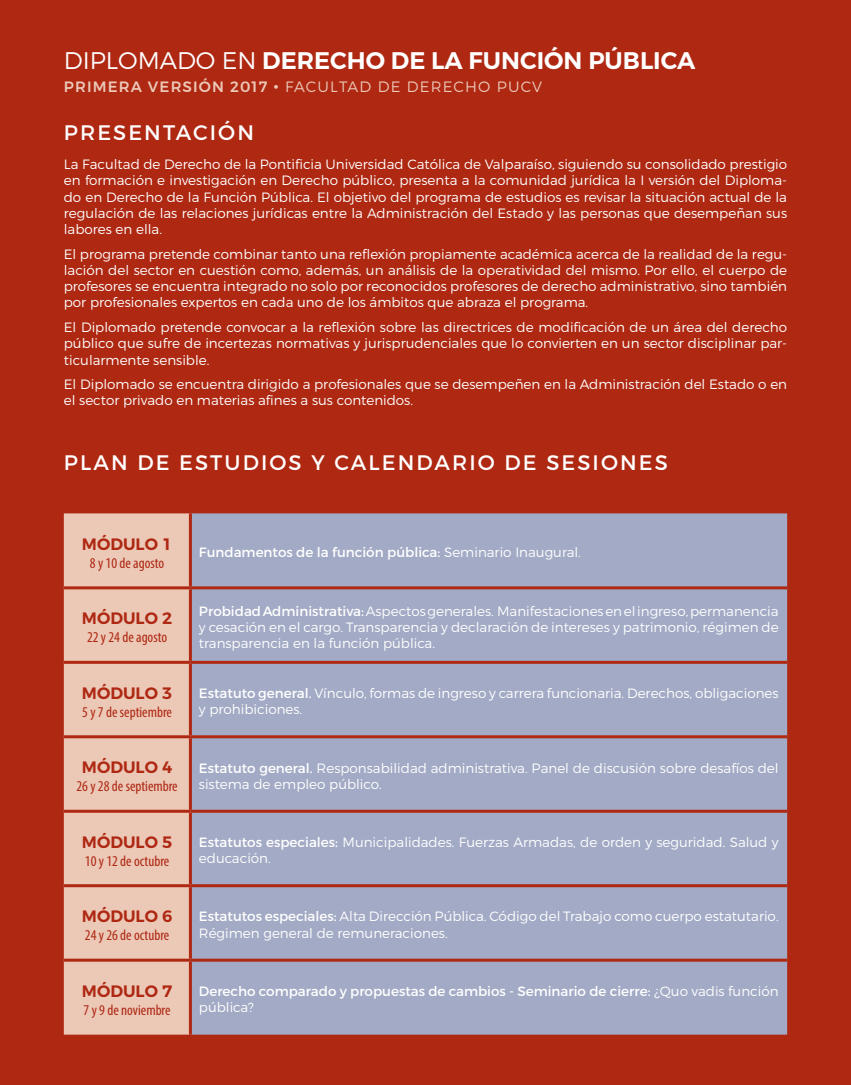
<style>
.page{position:relative;width:851px;height:1085px;background:#fff}
.page>*{position:absolute;margin:0;border:0;box-sizing:border-box;transform-origin:0 0}
.t1{font:600 24px "Montserrat";color:#fff}
.t2{font:21px "Montserrat";letter-spacing:.1em;color:#fff}
.t3{font:600 16.5px "Montserrat";color:#ae2812}
.t4{font:condensed 15px "Myriad Pro";color:#ae2812}
.t5{font:300 15px "Montserrat";letter-spacing:.075em;color:#ecc8b7}
.t6{font:300 13.5px/16.2px "Montserrat";color:#fff}
.t7{font:13.5px/16.2px "Montserrat";color:#fff}
.s1{font-weight:300}
.s2{font-weight:500}
.s3{font-family:"Gill Sans";font-weight:400}
.s4{font-weight:400}
</style>
<div class="page">
<div style="left:0;top:0;width:850px;height:1084px;background:#ae2812"></div>
<div style="left:64px;top:513px;width:125px;height:521px;background:#ecc8b7"></div>
<div style="left:192px;top:513px;width:595px;height:521px;background:#a2aac5"></div>
<hr style="left:64px;top:586px;width:126px;height:3px;background:#ae2812">
<hr style="left:190px;top:586px;width:597px;height:3px;background:#ae2812">
<hr style="left:64px;top:660px;width:126px;height:3px;background:#ae2812">
<hr style="left:190px;top:660px;width:597px;height:3px;background:#ae2812">
<hr style="left:64px;top:735px;width:126px;height:3px;background:#ae2812">
<hr style="left:190px;top:735px;width:597px;height:3px;background:#ae2812">
<hr style="left:64px;top:809px;width:126px;height:3px;background:#ae2812">
<hr style="left:190px;top:809px;width:597px;height:3px;background:#ae2812">
<hr style="left:64px;top:884px;width:126px;height:3px;background:#ae2812">
<hr style="left:190px;top:884px;width:597px;height:3px;background:#ae2812">
<hr style="left:64px;top:958px;width:126px;height:3px;background:#ae2812">
<hr style="left:190px;top:958px;width:597px;height:3px;background:#ae2812">
<h1 class="t1" style="left:64px;top:46px;width:633px"><span class="s1">DIPLOMADO EN</span> DERECHO DE LA FUNCIÓN PÚBLICA</h1>
<p class="t5" style="left:64px;top:77px;width:480px"><span class="s2">PRIMERA VERSIÓN 2017</span> <span class="s3">•</span> FACULTAD DE DERECHO PUCV</p>
<h2 class="t2" style="left:64px;top:120px;width:192px">PRESENTACIÓN</h2>
<p class="t6" style="left:64px;top:156px;width:724px;text-align:justify">La Facultad de Derecho de la Pontificia Universidad Católica de Valparaíso, siguiendo su consolidado prestigio en formación e investigación en Derecho público, presenta a la comunidad jurídica la I versión del Diploma&shy;do en Derecho de la Función Pública. El objetivo del programa de estudios es revisar la situación actual de la regulación de las relaciones jurídicas entre la Administración del Estado y las personas que desempeñan sus labores en ella.</p>
<p class="t6" style="left:64px;top:245px;width:724px;text-align:justify">El programa pretende combinar tanto una reflexión propiamente académica acerca de la realidad de la regu&shy;lación del sector en cuestión como, además, un análisis de la operatividad del mismo. Por ello, el cuerpo de profesores se encuentra integrado no solo por reconocidos profesores de derecho administrativo, sino también por profesionales expertos en cada uno de los ámbitos que abraza el programa.</p>
<p class="t6" style="left:64px;top:319px;width:724px;text-align:justify">El Diplomado pretende convocar a la reflexión sobre las directrices de modificación de un área del derecho público que sufre de incertezas normativas y jurisprudenciales que lo convierten en un sector disciplinar par&shy;ticularmente sensible.</p>
<p class="t6" style="left:64px;top:376px;width:724px">El Diplomado se encuentra dirigido a profesionales que se desempeñen en la Administración del Estado o en el sector privado en materias afines a sus contenidos.</p>
<h2 class="t2" style="left:64px;top:449px;width:605px">PLAN DE ESTUDIOS Y CALENDARIO DE SESIONES</h2>
<p class="t3" style="left:82px;top:533px;width:92px">MÓDULO 1</p>
<p class="t4" style="left:90px;top:553px;width:76px">8 y 10 de agosto</p>
<p class="t7" style="left:199px;top:544px;width:383px">Fundamentos de la función pública: <span class="s1">Seminario Inaugural.</span></p>
<p class="t3" style="left:82px;top:608px;width:92px">MÓDULO 2</p>
<p class="t4" style="left:87px;top:628px;width:82px">22 y 24 de agosto</p>
<p class="t6" style="left:199px;top:602px;width:581px;text-align:justify"><span class="s4">Probidad Administrativa:</span> Aspectos generales. Manifestaciones en el ingreso, permanencia y cesación en el cargo. Transparencia y declaración de intereses y patrimonio, régimen de transparencia en la función pública.</p>
<p class="t3" style="left:82px;top:682px;width:92px">MÓDULO 3</p>
<p class="t4" style="left:82px;top:702px;width:91px">5 y 7 de septiembre</p>
<p class="t6" style="left:199px;top:684px;width:581px"><span class="s4">Estatuto general.</span> Vínculo, formas de ingreso y carrera funcionaria. Derechos, obligaciones y prohibiciones.</p>
<p class="t3" style="left:82px;top:757px;width:92px">MÓDULO 4</p>
<p class="t4" style="left:76px;top:777px;width:103px">26 y 28 de septiembre</p>
<p class="t6" style="left:199px;top:759px;width:581px"><span class="s4">Estatuto general.</span> Responsabilidad administrativa. Panel de discusión sobre desafíos del sistema de empleo público.</p>
<p class="t3" style="left:82px;top:831px;width:92px">MÓDULO 5</p>
<p class="t4" style="left:85px;top:851px;width:86px">10 y 12 de octubre</p>
<p class="t6" style="left:199px;top:833px;width:581px"><span class="s4">Estatutos especiales:</span> Municipalidades. Fuerzas Armadas, de orden y seguridad. Salud y educación.</p>
<p class="t3" style="left:82px;top:905px;width:92px">MÓDULO 6</p>
<p class="t4" style="left:85px;top:925px;width:86px">24 y 26 de octubre</p>
<p class="t6" style="left:199px;top:908px;width:581px"><span class="s4">Estatutos especiales:</span> Alta Dirección Pública. Código del Trabajo como cuerpo estatutario.<br>Régimen general de remuneraciones.</p>
<p class="t3" style="left:82px;top:980px;width:92px">MÓDULO 7</p>
<p class="t4" style="left:84px;top:1000px;width:88px">7 y 9 de noviembre</p>
<p class="t7" style="left:199px;top:982px;width:581px">Derecho comparado y propuestas de cambios - Seminario de cierre: <span class="s1">¿Quo vadis función pública?</span></p>
</div>
